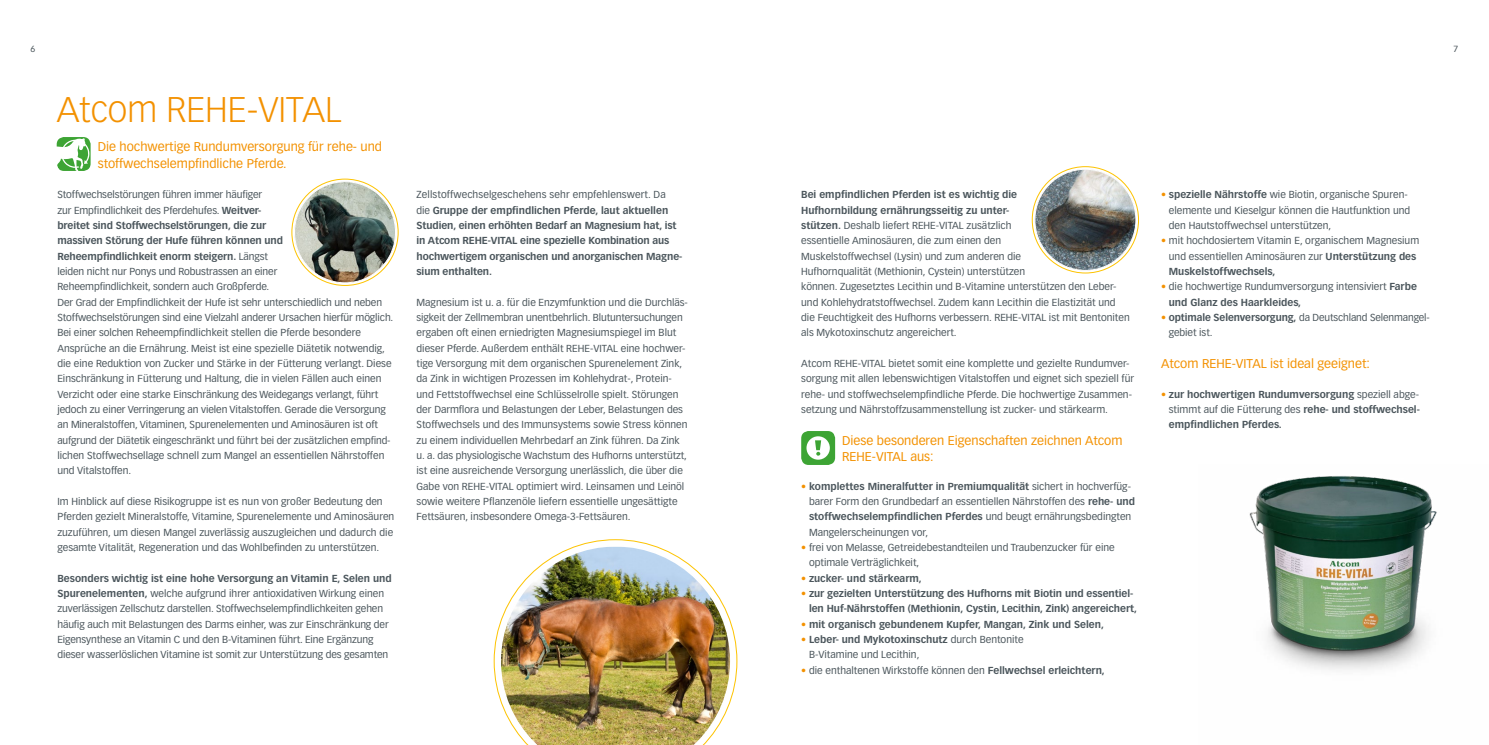
<style>
.page{position:relative;width:1489px;height:745px;background:#fff}
.page>*{position:absolute;margin:0;border:0;box-sizing:border-box;transform-origin:0 0}
.t1{font:300 35px "Vectora LH";color:#f39100}
.t2{font:12.5px/16.2px "Vectora LH";color:#f39100}
.t3{font:10px/15.2px "Vectora LH";color:#4b565c}
.t4{font:700 10px/15.2px "Vectora LH";letter-spacing:-.005em;color:#4b565c}
.t5{font:8.75px "Vectora LH";color:#4b565c}
.s1{font-weight:700}
.s2{font-weight:400}
.s3{color:#f39100}
.s4{font-weight:400;color:#f39100}
</style>
<div class="page">
<svg style="left:493px;top:539px;width:244px;height:161px"></svg>
<img style="left:499px;top:544px;width:232px;height:200px">
<svg style="left:57px;top:137px;width:34px;height:34px"></svg>
<svg style="left:56px;top:138px;width:35px;height:33px"></svg>
<img style="left:1034px;top:169px;width:101px;height:101px;border-radius:50px">
<img style="left:294px;top:182px;width:101px;height:100px;border-radius:50px">
<div style="left:801px;top:431px;width:34px;height:33px;background:#3da434;border-radius:7px"></div>
<div style="left:806px;top:436px;width:23px;height:23px;background:#fff;border-radius:50%"></div>
<svg style="left:815px;top:440px;width:6px;height:15px"></svg>
<img style="left:1249px;top:476px;width:188px;height:194px">
<p class="t5" style="left:31px;top:43px;width:6px">6</p>
<p class="t5" style="left:1453px;top:43px;width:6px">7</p>
<h1 class="t1" style="left:57px;top:89px;width:286px">Atcom REHE-VITAL</h1>
<p class="t2" style="left:98px;top:139px;width:286px">Die hochwertige Rundumversorgung für rehe- und stoffwechselempfindliche Pferde.</p>
<p class="t3" style="left:57px;top:187px;width:337px">Stoffwechselstörungen führen immer häufiger<br>zur Empfindlichkeit des Pferdehufes. <span class="s1">Weitver-<br>breitet sind Stoffwechselstörungen, die zur<br>massiven Störung der Hufe führen können und<br>Reheempfindlichkeit enorm steigern.</span> Längst<br>leiden nicht nur Ponys und Robustrassen an einer<br>Reheempfindlichkeit, sondern auch Großpferde.<br>Der Grad der Empfindlichkeit der Hufe ist sehr unterschiedlich und neben Stoffwechselstörungen sind eine Vielzahl anderer Ursachen hierfür möglich.<br>Bei einer solchen Reheempfindlichkeit stellen die Pferde besondere Ansprüche an die Ernährung. Meist ist eine spezielle Diätetik notwendig, die eine Reduktion von Zucker und Stärke in der Fütterung verlangt. Diese Einschränkung in Fütterung und Haltung, die in vielen Fällen auch einen Verzicht oder eine starke Einschränkung des Weidegangs verlangt, führt jedoch zu einer Verringerung an vielen Vitalstoffen. Gerade die Versorgung an Mineralstoffen, Vitaminen, Spurenelementen und Aminosäuren ist oft aufgrund der Diätetik eingeschränkt und führt bei der zusätzlichen empfind&shy;lichen Stoffwechsellage schnell zum Mangel an essentiellen Nährstoffen und Vitalstoffen.</p>
<p class="t3" style="left:57px;top:493px;width:338px">Im Hinblick auf diese Risikogruppe ist es nun von großer Bedeutung den Pferden gezielt Mineralstoffe, Vitamine, Spurenelemente und Aminosäuren zuzuführen, um diesen Mangel zuverlässig auszugleichen und dadurch die gesamte Vitalität, Regeneration und das Wohlbefinden zu unterstützen.</p>
<p class="t3" style="left:57px;top:570px;width:336px"><span class="s1">Besonders wichtig ist eine hohe Versorgung an Vitamin E, Selen und Spurenelementen,</span> welche aufgrund ihrer antioxidativen Wirkung einen zuverlässigen Zellschutz darstellen. Stoffwechselempfindlichkeiten gehen häufig auch mit Belastungen des Darms einher, was zur Einschränkung der Eigensynthese an Vitamin C und den B-Vitaminen führt. Eine Ergänzung dieser wasserlöslichen Vitamine ist somit zur Unterstützung des gesamten</p>
<p class="t4" style="left:416px;top:187px;width:267px"><span class="s2">Zellstoffwechselgeschehens sehr empfehlenswert. Da<br>die</span> Gruppe der empfindlichen Pferde, laut aktuellen Studien, einen erhöhten Bedarf an Magnesium hat, ist in Atcom REHE-VITAL eine spezielle Kombination aus hochwertigem organischen und anorganischen Magne&shy;sium enthalten.</p>
<p class="t3" style="left:416px;top:294px;width:273px">Magnesium ist u. a. für die Enzymfunktion und die Durchläs&shy;sigkeit der Zellmembran unentbehrlich. Blutuntersuchungen ergaben oft einen erniedrigten Magnesiumspiegel im Blut dieser Pferde. Außerdem enthält REHE-VITAL eine hochwer&shy;tige Versorgung mit dem organischen Spurenelement Zink, da Zink in wichtigen Prozessen im Kohlehydrat-, Protein&shy;und Fettstoffwechsel eine Schlüsselrolle spielt. Störungen der Darmflora und Belastungen der Leber, Belastungen des Stoffwechsels und des Immunsystems sowie Stress können zu einem individuellen Mehrbedarf an Zink führen. Da Zink u. a. das physiologische Wachstum des Hufhorns unterstützt, ist eine ausreichende Versorgung unerlässlich, die über die Gabe von REHE-VITAL optimiert wird. Leinsamen und Leinöl sowie weitere Pflanzenöle liefern essentielle ungesättigte Fettsäuren, insbesondere Omega-3-Fettsäuren.</p>
<p class="t3" style="left:801px;top:187px;width:330px"><span class="s1">Bei empfindlichen Pferden ist es wichtig die<br>Hufhornbildung ernährungsseitig zu unter-<br>stützen.</span> Deshalb liefert REHE-VITAL zusätzlich<br>essentielle Aminosäuren, die zum einen den<br>Muskelstoffwechsel (Lysin) und zum anderen die<br>Hufhornqualität (Methionin, Cystein) unterstützen<br>können. Zugesetztes Lecithin und B-Vitamine unterstützen den Leber&shy;und Kohlehydratstoffwechsel. Zudem kann Lecithin die Elastizität und die Feuchtigkeit des Hufhorns verbessern. REHE-VITAL ist mit Bentoniten als Mykotoxinschutz angereichert.</p>
<p class="t3" style="left:801px;top:355px;width:334px">Atcom REHE-VITAL bietet somit eine komplette und gezielte Rundumver&shy;sorgung mit allen lebenswichtigen Vitalstoffen und eignet sich speziell für rehe- und stoffwechselempfindliche Pferde. Die hochwertige Zusammen&shy;setzung und Nährstoffzusammenstellung ist zucker- und stärkearm.</p>
<p class="t2" style="left:842px;top:432px;width:282px">Diese besonderen Eigenschaften zeichnen Atcom<br>REHE-VITAL aus:</p>
<p class="t3" style="left:809px;top:478px;width:327px;text-indent:-8px"><span class="s3">•</span> <span class="s1">komplettes Mineralfutter in Premiumqualität</span> sichert in hochverfüg&shy;barer Form den Grundbedarf an essentiellen Nährstoffen des <span class="s1">rehe- und stoffwechselempfindlichen Pferdes</span> und beugt ernährungsbedingten Mangelerscheinungen vor,</p>
<p class="t3" style="left:809px;top:539px;width:307px;text-indent:-8px"><span class="s3">•</span> frei von Melasse, Getreidebestandteilen und Traubenzucker für eine optimale Verträglichkeit,</p>
<p class="t4" style="left:801px;top:570px;width:122px"><span class="s4">•</span> zucker- und stärkearm,</p>
<p class="t4" style="left:809px;top:585px;width:329px;text-indent:-8px"><span class="s4">•</span> zur gezielten Unterstützung des Hufhorns mit Biotin und essentiel&shy;len Huf-Nährstoffen (Methionin, Cystin, Lecithin, Zink) angereichert,</p>
<p class="t4" style="left:801px;top:616px;width:304px"><span class="s4">•</span> mit organisch gebundenem Kupfer, Mangan, Zink und Selen,</p>
<p class="t3" style="left:809px;top:631px;width:216px;text-indent:-8px"><span class="s3">•</span> <span class="s1">Leber- und Mykotoxinschutz</span> durch Bentonite<br>B-Vitamine und Lecithin,</p>
<p class="t3" style="left:801px;top:662px;width:305px"><span class="s3">•</span> die enthaltenen Wirkstoffe können den <span class="s1">Fellwechsel erleichtern,</span></p>
<p class="t3" style="left:1168px;top:187px;width:243px;text-indent:-8px"><span class="s3">•</span> <span class="s1">spezielle Nährstoffe</span> wie Biotin, organische Spuren&shy;elemente und Kieselgur können die Hautfunktion und den Hautstoffwechsel unterstützen,</p>
<p class="t3" style="left:1168px;top:233px;width:252px;text-indent:-8px"><span class="s3">•</span> mit hochdosiertem Vitamin E, organischem Magnesium und essentiellen Aminosäuren zur <span class="s1">Unterstützung des<br>Muskelstoffwechsels,</span></p>
<p class="t3" style="left:1168px;top:279px;width:249px;text-indent:-8px"><span class="s3">•</span> die hochwertige Rundumversorgung intensiviert <span class="s1">Farbe und Glanz des Haarkleides,</span></p>
<p class="t3" style="left:1168px;top:310px;width:262px;text-indent:-8px"><span class="s3">•</span> <span class="s1">optimale Selenversorgung,</span> da Deutschland Selenmangel&shy;gebiet ist.</p>
<p class="t2" style="left:1160px;top:355px;width:210px">Atcom REHE-VITAL ist ideal geeignet:</p>
<p class="t4" style="left:1168px;top:386px;width:252px;text-align:justify;text-indent:-8px"><span class="s4">•</span> zur hochwertigen Rundumversorgung <span class="s2">speziell abge&shy;stimmt auf die Fütterung des</span> rehe- und stoffwechsel&shy;empfindlichen Pferdes.</p>
</div>
